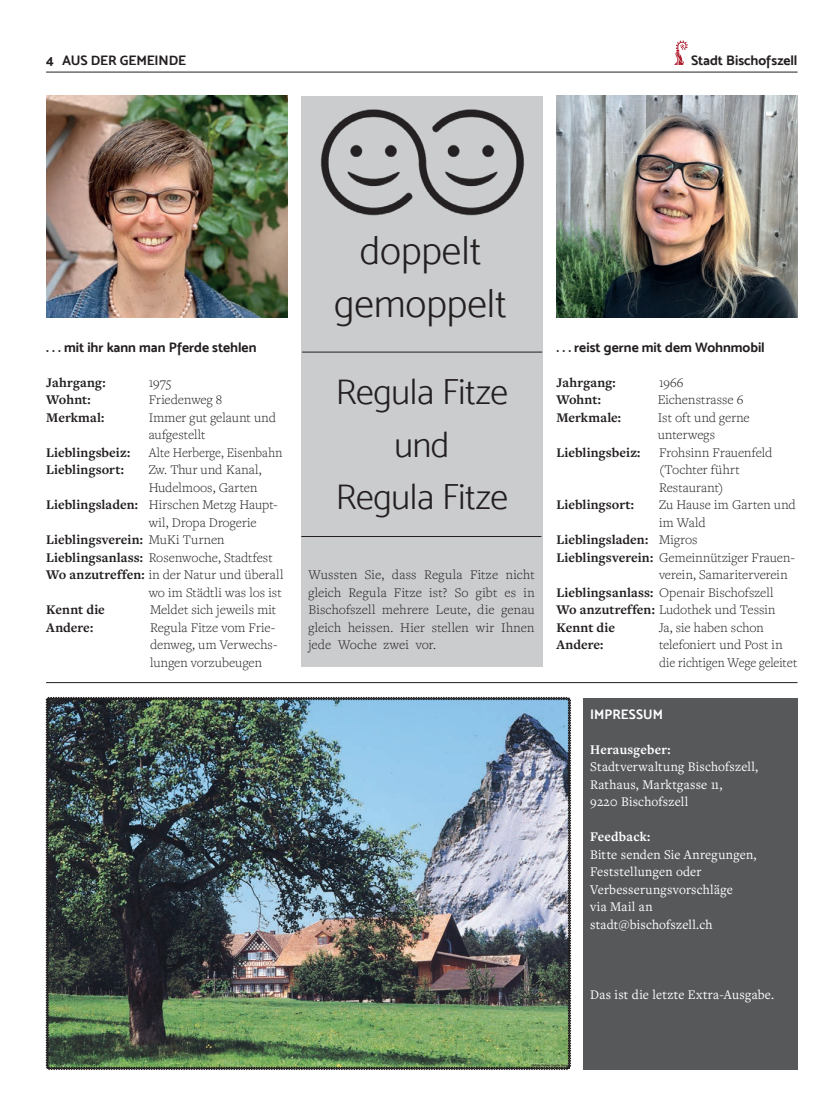
<style>
.page{position:relative;width:833px;height:1117px;background:#fff}
.page>*{position:absolute;margin:0;border:0;box-sizing:border-box;transform-origin:0 0}
.t1{font:40px/52.5px "Mosk Light 300";color:#231f20;text-align:center}
.t2{font:36.25px/52.5px "Mosk Light 300";letter-spacing:-.01em;color:#231f20;text-align:center}
.t3{font:300 13.75px/17.5px "Freight Text Pro";letter-spacing:.005em;color:#231f20}
.t4{font:13.75px/17.5px "Freight Text Pro";letter-spacing:.015em;color:#fff}
.t5{font:700 13.75px "Freight Text Pro";color:#231f20}
.t6{font:13.75px "Mosk Bold 700";color:#231f20}
.t7{font:300 13.75px "Freight Text Pro";letter-spacing:.005em;color:#231f20;scale:.95 1}
.t8{font:700 13.75px "Freight Text Pro";letter-spacing:.015em;color:#fff}
.t9{font:700 13.75px "Freight Text Pro";letter-spacing:.02em;color:#231f20}
.t10{font:300 13.75px "Freight Text Pro";letter-spacing:.025em;color:#231f20}
.t11{font:13.75px "Mosk Bold 700";letter-spacing:.005em;color:#fff}
.s1{font-weight:700}
.s2{font-weight:300}
</style>
<div class="page">
<hr style="left:46px;top:72px;width:751px;height:1px;background:#231f20">
<svg style="left:674px;top:41px;width:13px;height:24px"></svg>
<div style="left:301px;top:96px;width:241px;height:570px;background:#cbccce"></div>
<img style="left:556px;top:96px;width:241px;height:221px">
<img style="left:46px;top:96px;width:241px;height:221px">
<div style="left:583px;top:698px;width:214px;height:371px;background:#57585a"></div>
<img style="left:46px;top:697px;width:525px;height:372px">
<hr style="left:46px;top:682px;width:751px;height:1px;background:#231f20">
<img style="left:321px;top:109px;width:203px;height:107px">
<hr style="left:302px;top:352px;width:240px;height:1px;background:#231f20">
<hr style="left:301px;top:536px;width:240px;height:1px;background:#231f20">
<p class="t6" style="left:46px;top:52px;width:142px">4 AUS DER GEMEINDE</p>
<p class="t6" style="left:691px;top:52px;width:108px">Stadt Bischofszell</p>
<p class="t6" style="left:46px;top:338px;width:212px">. . . mit ihr kann man Pferde stehlen</p>
<p class="t9" style="left:46px;top:373px;width:61px">Jahrgang:</p>
<p class="t3" style="left:149px;top:373px;width:24px">1975</p>
<p class="t5" style="left:46px;top:390px;width:46px">Wohnt:</p>
<p class="t3" style="left:149px;top:390px;width:75px">Friedenweg 8</p>
<p class="t5" style="left:46px;top:408px;width:60px">Merkmal:</p>
<p class="t3" style="left:149px;top:408px;width:129px">Immer gut gelaunt und aufgestellt</p>
<p class="t5" style="left:46px;top:443px;width:85px">Lieblingsbeiz:</p>
<p class="t7" style="left:149px;top:443px;width:142px">Alte Herberge, Eisenbahn</p>
<p class="t5" style="left:46px;top:460px;width:79px">Lieblingsort:</p>
<p class="t10" style="left:149px;top:460px;width:115px">Zw. Thur und Kanal,</p>
<p class="t3" style="left:149px;top:478px;width:110px">Hudelmoos, Garten</p>
<p class="t3" style="left:46px;top:495px;width:233px"><span class="s1">Lieblingsladen:</span> Hirschen Metzg Haupt-</p>
<p class="t3" style="left:149px;top:513px;width:109px">wil, Dropa Drogerie</p>
<p class="t5" style="left:46px;top:530px;width:180px">Lieblingsverein: <span class="s2">MuKi Turnen</span></p>
<p class="t3" style="left:46px;top:548px;width:228px"><span class="s1">Lieblingsanlass:</span> Rosenwoche, Stadtfest</p>
<p class="t3" style="left:46px;top:565px;width:239px"><span class="s1">Wo anzutreffen:</span> in der Natur und überall</p>
<p class="t3" style="left:149px;top:583px;width:134px">wo im Städtli was los ist</p>
<p class="t5" style="left:46px;top:600px;width:60px">Kennt die</p>
<p class="t3" style="left:150px;top:600px;width:128px">Meldet sich jeweils mit</p>
<p class="t5" style="left:46px;top:618px;width:48px">Andere:</p>
<p class="t3" style="left:150px;top:618px;width:129px">Regula Fitze vom Frie&shy;denweg, um Verwechs&shy;lungen vorzubeugen</p>
<h1 class="t1" style="left:334px;top:224px;width:174px">doppelt gemoppelt</h1>
<h2 class="t2" style="left:336px;top:365px;width:174px">Regula Fitze und<br>Regula Fitze</h2>
<p class="t3" style="left:308px;top:565px;width:228px;text-align:justify">Wussten Sie, dass Regula Fitze nicht gleich Regula Fitze ist? So gibt es in Bischofszell mehrere Leute, die genau gleich heissen. Hier stellen wir Ihnen jede Woche zwei vor.</p>
<p class="t6" style="left:556px;top:338px;width:210px">. . . reist gerne mit dem Wohnmobil</p>
<p class="t9" style="left:556px;top:373px;width:61px">Jahrgang:</p>
<p class="t3" style="left:659px;top:373px;width:26px">1966</p>
<p class="t5" style="left:556px;top:390px;width:46px">Wohnt:</p>
<p class="t3" style="left:658px;top:390px;width:87px">Eichenstrasse 6</p>
<p class="t5" style="left:556px;top:408px;width:66px">Merkmale:</p>
<p class="t3" style="left:658px;top:408px;width:94px">Ist oft und gerne unterwegs</p>
<p class="t5" style="left:556px;top:443px;width:85px">Lieblingsbeiz:</p>
<p class="t3" style="left:659px;top:443px;width:115px">Frohsinn Frauenfeld (Tochter führt<br>Restaurant)</p>
<p class="t5" style="left:556px;top:495px;width:79px">Lieblingsort:</p>
<p class="t3" style="left:659px;top:495px;width:138px">Zu Hause im Garten und</p>
<p class="t3" style="left:659px;top:513px;width:48px">im Wald</p>
<p class="t5" style="left:556px;top:530px;width:143px">Lieblingsladen: <span class="s2">Migros</span></p>
<p class="t3" style="left:556px;top:548px;width:240px"><span class="s1">Lieblingsverein:</span> Gemeinnütziger Frauen-</p>
<p class="t3" style="left:659px;top:565px;width:130px">verein, Samariterverein</p>
<p class="t3" style="left:556px;top:583px;width:219px"><span class="s1">Lieblingsanlass:</span> Openair Bischofszell</p>
<p class="t3" style="left:556px;top:600px;width:220px"><span class="s1">Wo anzutreffen:</span> Ludothek und Tessin</p>
<p class="t5" style="left:556px;top:618px;width:60px">Kennt die</p>
<p class="t3" style="left:659px;top:618px;width:106px">Ja, sie haben schon</p>
<p class="t5" style="left:556px;top:635px;width:48px">Andere:</p>
<p class="t3" style="left:659px;top:635px;width:140px">telefoniert und Post in die richtigen Wege geleitet</p>
<p class="t11" style="left:590px;top:705px;width:74px">IMPRESSUM</p>
<p class="t8" style="left:590px;top:740px;width:82px">Herausgeber:</p>
<p class="t4" style="left:590px;top:757px;width:169px">Stadtverwaltung Bischofszell,<br>Rathaus, Marktgasse 11,<br>9220 Bischofszell</p>
<p class="t8" style="left:590px;top:827px;width:62px">Feedback:</p>
<p class="t4" style="left:590px;top:845px;width:168px">Bitte senden Sie Anregungen,<br>Feststellungen oder<br>Verbesserungsvorschläge<br>via Mail an stadt@bischofszell.ch</p>
<p class="t4" style="left:590px;top:985px;width:186px">Das ist die letzte Extra-Ausgabe.</p>
</div>
